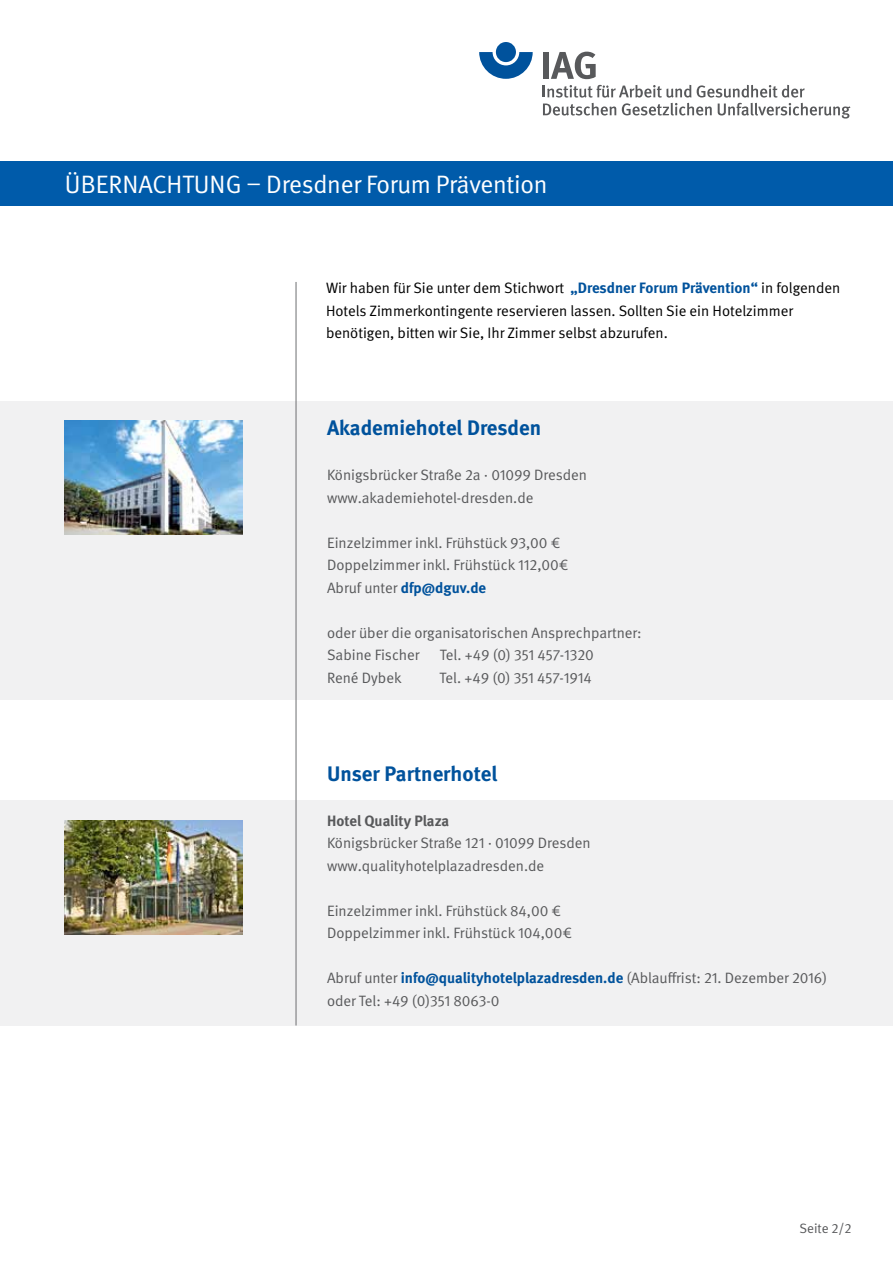
<style>
.page{position:relative;width:893px;height:1263px;background:#fff}
.page>*{position:absolute;margin:0;border:0;box-sizing:border-box;transform-origin:0 0}
.t1{font:25.2px "DGUV Meta";letter-spacing:-.01em;color:#fff}
.t2{font:700 21px "DGUV Meta";color:#00529c}
.t3{font:15px/22.5px "DGUV Meta";color:#58595b}
.t4{font:15px/22.5px "DGUV Meta";color:#000}
.t5{font:700 15px "DGUV Meta";color:#58595b}
.t6{font:13.5px "DGUV Meta";color:#58595b}
.s1{font-weight:700;color:#00529c}
</style>
<div class="page">
<div style="left:0;top:402px;width:893px;height:298px;background:#f1f1f2"></div>
<div style="left:0;top:800px;width:893px;height:225px;background:#f1f1f2"></div>
<svg style="left:479px;top:52px;width:54px;height:27px"></svg>
<div style="left:496px;top:42px;width:20px;height:20px;background:#00529c;border-radius:50%"></div>
<div style="left:543px;top:52px;width:5px;height:27px;background:#58595b"></div>
<svg style="left:551px;top:52px;width:45px;height:27px"></svg>
<svg style="left:543px;top:85px;width:307px;height:34px"></svg>
<div style="left:0;top:162px;width:893px;height:44px;background:#005baa"></div>
<hr style="left:296px;top:282px;width:1px;height:743px;background:#6d6e71">
<img style="left:65px;top:821px;width:178px;height:113px">
<img style="left:65px;top:420px;width:178px;height:114px">
<h1 class="t1" style="left:65px;top:170px;width:16px">Überna</h1>
<h1 class="t1" style="left:153px;top:170px;width:45px">chtung</h1>
<h1 class="t1" style="left:247px;top:170px;width:302px">– Dresdner Forum Prävention</h1>
<p class="t4" style="left:326px;top:277px;width:516px">Wir haben für Sie unter dem Stichwort <span class="s1">„Dresdner Forum Prävention“</span> in folgenden<br>H otels Zimmerkontingente reservieren lassen. Sollten Sie ein Hotelzimmer benötigen, bitten wir Sie, Ihr Zimmer selbst abzurufen.</p>
<h2 class="t2" style="left:327px;top:415px;width:216px">Akademiehotel Dresden</h2>
<p class="t3" style="left:327px;top:464px;width:261px">Königsbrücker Straße 2a · 01099 Dresden www.akademiehotel-dresden.de</p>
<p class="t3" style="left:327px;top:531px;width:243px">Einzelzimmer inkl. Frühstück 93,00 €<br>Doppelzimmer inkl. Frühstück 112,00€<br>Abruf unter <span class="s1">dfp@dguv.de</span></p>
<p class="t3" style="left:327px;top:621px;width:316px">oder über die organisatorischen Ansprechpartner:<br>Sabine Fischer</p>
<p class="t3" style="left:440px;top:644px;width:156px">Tel. +49 (0) 351 457-1320</p>
<p class="t3" style="left:327px;top:666px;width:76px">René Dybek</p>
<p class="t3" style="left:440px;top:666px;width:154px">Tel. +49 (0) 351 457-1914</p>
<h2 class="t2" style="left:327px;top:761px;width:172px">Unser Partnerhotel</h2>
<p class="t5" style="left:327px;top:811px;width:124px">Hotel Quality Plaza</p>
<p class="t3" style="left:327px;top:832px;width:265px">Königsbrücker Straße 121 · 01099 Dresden www.qualityhotelplazadresden.de</p>
<p class="t3" style="left:327px;top:900px;width:246px">Einzelzimmer inkl. Frühstück 84,00 €<br>Doppelzimmer inkl. Frühstück 104,00€</p>
<p class="t3" style="left:327px;top:967px;width:501px">Abruf unter <span class="s1">info@qualityhotelplazadresden.de</span> (Ablauffrist: 21. Dezember 2016) oder Tel: +49 (0)351 8063-0</p>
<p class="t6" style="left:799px;top:1220px;width:54px">Seite 2/2</p>
</div>
